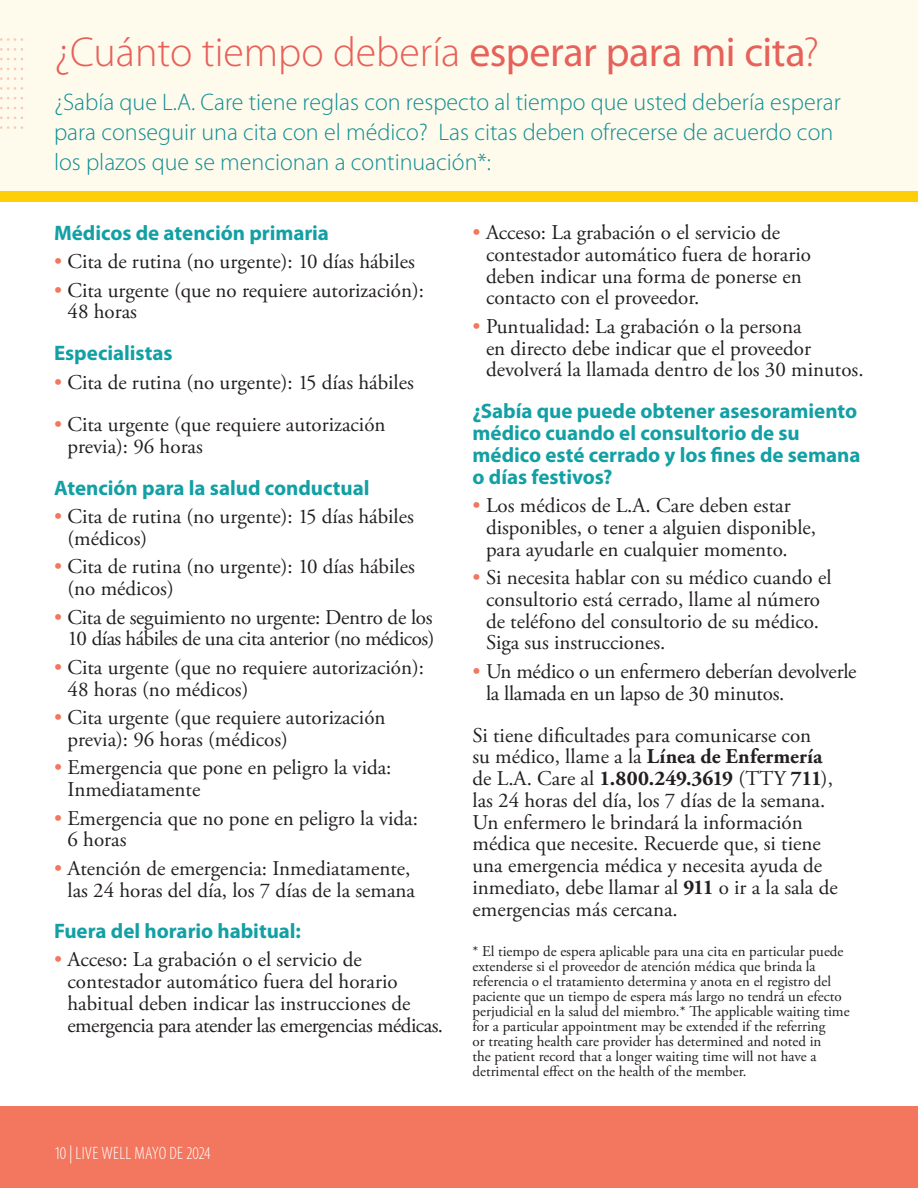
<style>
.page{position:relative;width:918px;height:1188px;background:#fff}
.page>*{position:absolute;margin:0;border:0;box-sizing:border-box;transform-origin:0 0}
.t1{font:300 42px "Myriad Pro";color:#e66159}
.t2{font:300 24px/30px "Myriad Pro";color:#0f8f93}
.t3{font:21px/21.8px "Adobe Garamond Pro";color:#231f20}
.t4{font:700 21px/21.8px "Myriad Pro";letter-spacing:-.005em;color:#13a0a4}
.t5{font:21px/21.8px "Adobe Garamond Pro";letter-spacing:-.025em;color:#231f20;text-align:right}
.t6{font:300 condensed 18px "Myriad Pro";letter-spacing:.01em;color:#fff}
.t7{font:15px/15px "Adobe Garamond Pro";color:#231f20}
.s1{font-weight:400}
.s2{color:#f3765e}
.s3{font-weight:700}
</style>
<div class="page">
<div style="left:0;top:1106px;width:918px;height:82px;background:#f3765e"></div>
<div style="left:0;top:0;width:918px;height:196px;background:#fefaec"></div>
<div style="left:0;top:191px;width:918px;height:10px;background:#fece08"></div>
<svg style="left:0;top:68px;width:23px;height:2px"></svg>
<svg style="left:0;top:38px;width:23px;height:3px"></svg>
<svg style="left:0;top:48px;width:23px;height:3px"></svg>
<svg style="left:0;top:58px;width:23px;height:2px"></svg>
<svg style="left:0;top:87px;width:23px;height:3px"></svg>
<svg style="left:0;top:97px;width:23px;height:2px"></svg>
<svg style="left:0;top:107px;width:23px;height:2px"></svg>
<svg style="left:0;top:77px;width:23px;height:3px"></svg>
<svg style="left:0;top:117px;width:23px;height:2px"></svg>
<svg style="left:0;top:126px;width:23px;height:3px"></svg>
<h2 class="t1" style="left:54px;top:29px;width:767px">¿Cuánto tiempo debería <span class="s1">esperar para mi cita</span>?</h2>
<p class="t2" style="left:54px;top:87px;width:788px">¿Sabía que L.A. Care tiene reglas con respecto al tiempo que usted debería esperar para conseguir una cita con el médico? Las citas deben ofrecerse de acuerdo con los plazos que se mencionan a continuación*:</p>
<p class="t4" style="left:54px;top:221px;width:277px">Médicos de atención primaria</p>
<p class="t3" style="left:54px;top:251px;width:362px"><span class="s2">•</span> Cita de rutina (no urgente): 10 días hábiles</p>
<p class="t3" style="left:68px;top:280px;width:358px;text-indent:-14px"><span class="s2">•</span> Cita urgente (que no requiere autorización):<br>48 horas</p>
<p class="t4" style="left:54px;top:342px;width:120px">Especialistas</p>
<p class="t3" style="left:54px;top:372px;width:361px"><span class="s2">•</span> Cita de rutina (no urgente): 15 días hábiles</p>
<p class="t3" style="left:68px;top:414px;width:320px;text-indent:-14px"><span class="s2">•</span> Cita urgente (que requiere autorización previa): 96 horas</p>
<p class="t4" style="left:54px;top:476px;width:317px">Atención para la salud conductual</p>
<p class="t3" style="left:68px;top:506px;width:348px;text-indent:-14px"><span class="s2">•</span> Cita de rutina (no urgente): 15 días hábiles (médicos)</p>
<p class="t3" style="left:68px;top:557px;width:349px;text-indent:-14px"><span class="s2">•</span> Cita de rutina (no urgente): 10 días hábiles (no médicos)</p>
<p class="t5" style="left:54px;top:607px;width:382px"><span class="s2">•</span> Cita de seguimiento no urgente: Dentro de los<br>10 días hábiles de una cita anterior (no médicos)</p>
<p class="t3" style="left:68px;top:657px;width:358px;text-indent:-14px"><span class="s2">•</span> Cita urgente (que no requiere autorización):<br>48 horas (no médicos)</p>
<p class="t3" style="left:68px;top:707px;width:320px;text-indent:-14px"><span class="s2">•</span> Cita urgente (que requiere autorización previa): 96 horas (médicos)</p>
<p class="t3" style="left:68px;top:758px;width:326px;text-indent:-14px"><span class="s2">•</span> Emergencia que pone en peligro la vida:<br>Inmediatamente</p>
<p class="t3" style="left:68px;top:808px;width:352px;text-indent:-14px"><span class="s2">•</span> Emergencia que no pone en peligro la vida:<br>6 horas</p>
<p class="t3" style="left:54px;top:858px;width:363px;text-align:right"><span class="s2">•</span> Atención de emergencia: Inmediatamente, las 24 horas del día, los 7 días de la semana</p>
<p class="t4" style="left:54px;top:919px;width:249px">Fuera del horario habitual:</p>
<p class="t3" style="left:68px;top:950px;width:377px;text-indent:-14px"><span class="s2">•</span> Acceso: La grabación o el servicio de contestador automático fuera del horario habitual deben indicar las instrucciones de emergencia para atender las emergencias médicas.</p>
<p class="t6" style="left:54px;top:1144px;width:158px">10 | LIVE WELL MAYO DE 2024</p>
<p class="t3" style="left:486px;top:222px;width:326px;text-indent:-14px"><span class="s2">•</span> Acceso: La grabación o el servicio de contestador automático fuera de horario deben indicar una forma de ponerse en contacto con el proveedor.</p>
<p class="t3" style="left:486px;top:316px;width:379px;text-indent:-14px"><span class="s2">•</span> Puntualidad: La grabación o la persona<br>en directo debe indicar que el proveedor devolverá la llamada dentro de los 30 minutos.</p>
<p class="t4" style="left:473px;top:400px;width:389px">¿Sabía que puede obtener asesoramiento médico cuando el consultorio de su médico esté cerrado y los fines de semana o días festivos?</p>
<p class="t3" style="left:486px;top:495px;width:332px;text-indent:-14px"><span class="s2">•</span> Los médicos de L.A. Care deben estar disponibles, o tener a alguien disponible, para ayudarle en cualquier momento.</p>
<p class="t3" style="left:486px;top:567px;width:347px;text-indent:-14px"><span class="s2">•</span> Si necesita hablar con su médico cuando el consultorio está cerrado, llame al número de teléfono del consultorio de su médico.<br>Siga sus instrucciones.</p>
<p class="t3" style="left:486px;top:661px;width:372px;text-indent:-14px"><span class="s2">•</span> Un médico o un enfermero deberían devolverle la llamada en un lapso de 30 minutos.</p>
<p class="t3" style="left:473px;top:725px;width:367px">Si tiene dificultades para comunicarse con<br>su médico, llame a la <span class="s3">Línea de Enfermería </span>de L.A. Care al <span class="s3">1.800.249.3619</span> (TTY <span class="s3">711</span>), las 24 horas del día, los 7 días de la semana.<br>Un enfermero le brindará la información médica que necesite. Recuerde que, si tiene una emergencia médica y necesita ayuda de inmediato, debe llamar al <span class="s3">911</span> o ir a la sala de emergencias más cercana.</p>
<p class="t7" style="left:472px;top:944px;width:379px">* El tiempo de espera aplicable para una cita en particular puede extenderse si el proveedor de atención médica que brinda la referencia o el tratamiento determina y anota en el registro del paciente que un tiempo de espera más largo no tendrá un efecto perjudicial en la salud del miembro.* The applicable waiting time for a particular appointment may be extended if the referring<br>or treating health care provider has determined and noted in<br>the patient record that a longer waiting time will not have a detrimental effect on the health of the member.</p>
</div>
